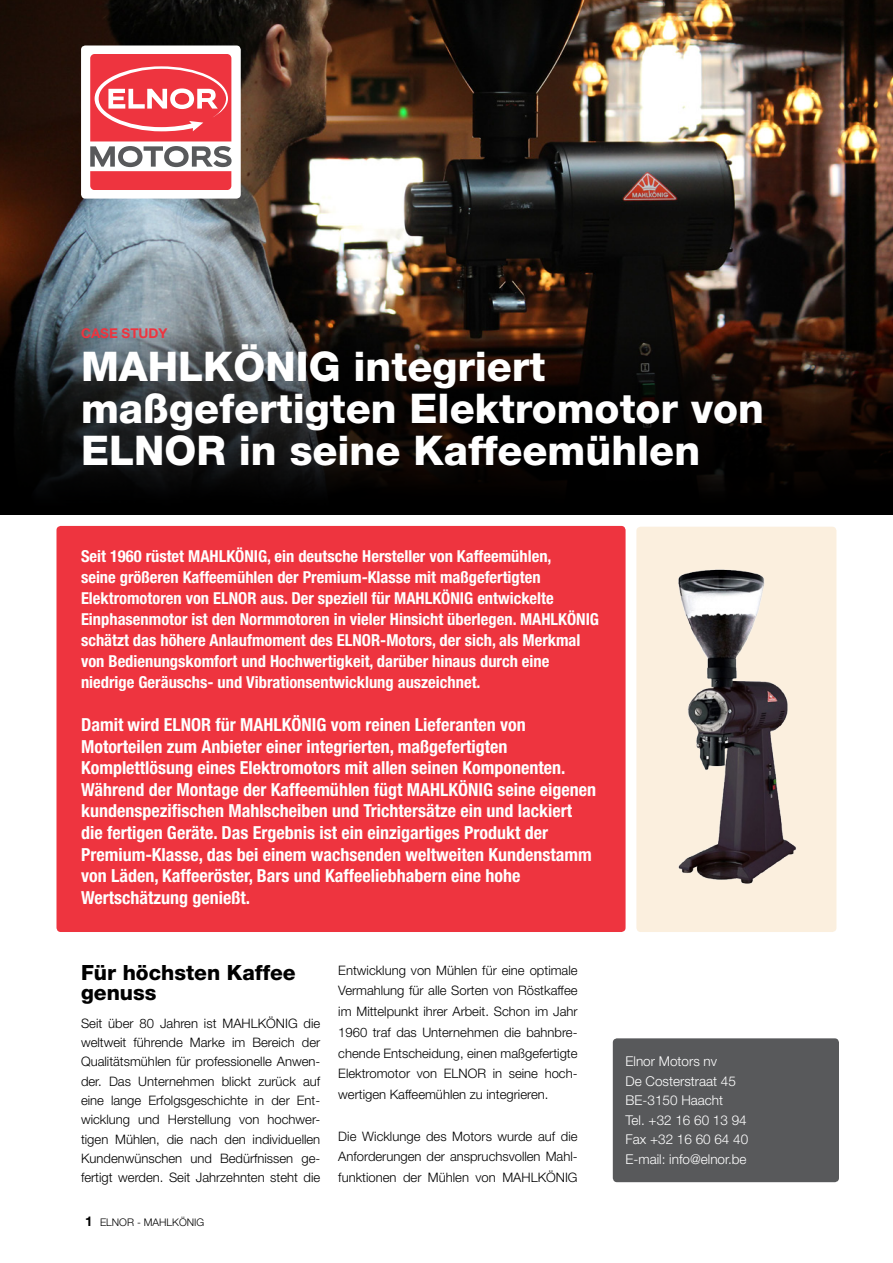
<style>
.page{position:relative;width:893px;height:1263px;background:#fff}
.page>*{position:absolute;margin:0;border:0;box-sizing:border-box;transform-origin:0 0}
.t1{font:800 40.95px/42px "Helvetica Neue LT Std";color:#fff}
.t2{font:800 21px/19.8px "Helvetica Neue LT Std";color:#000}
.t3{font:700 condensed 18px/21.6px "Helvetica Neue LT Std";color:#fff}
.t4{font:700 condensed 16.5px/21px "Helvetica Neue LT Std";color:#fff}
.t5{font:300 13.5px/19.5px "Helvetica Neue LT Std";color:#fff}
.t6{font:700 13.5px "Helvetica Neue LT Std";color:#ee343f}
.t7{font:300 13.05px/19.4px "Helvetica Neue LT Std";color:#000;text-align:justify}
.t8{font:300 10.5px "Helvetica Neue LT Std";color:#000}
.s1{font-weight:700;font-size:13.5px}
</style>
<div class="page">
<div style="left:636px;top:527px;width:200px;height:405px;background:#fbefde;border-radius:4px"></div>
<img style="left:636px;top:563px;width:160px;height:338px">
<div style="left:57px;top:526px;width:569px;height:406px;background:#ee343f;border-radius:4px"></div>
<img style="left:0;top:0;width:893px;height:329px">
<div style="left:81px;top:45px;width:160px;height:154px;background:#fff;border-radius:4px"></div>
<svg style="left:90px;top:54px;width:142px;height:136px"></svg>
<svg style="left:0;top:329px;width:893px;height:185px;background:#151210"></svg>
<div style="left:613px;top:1038px;width:226px;height:144px;background:#58595b;border-radius:4px"></div>
<p class="t6" style="left:81px;top:325px;width:88px">CASE STUDY</p>
<h1 class="t1" style="left:81px;top:345px;width:684px">MAHLKÖNIG integriert maßgefertigten Elektromotor von<br>ELNOR in seine Kaffeemühlen</h1>
<p class="t4" style="left:81px;top:546px;width:520px">Seit 1960 rüstet MAHLKÖNIG, ein deutsche Hersteller von Kaffeemühlen,<br>seine größeren Kaffeemühlen der Premium-Klasse mit maßgefertigten Elektromotoren von ELNOR aus. Der speziell für MAHLKÖNIG entwickelte Einphasenmotor ist den Normmotoren in vieler Hinsicht überlegen. MAHLKÖNIG schätzt das höhere Anlaufmoment des ELNOR-Motors, der sich, als Merkmal von Bedienungskomfort und Hochwertigkeit, darüber hinaus durch eine niedrige Geräuschs- und Vibrationsentwicklung auszeichnet.</p>
<p class="t3" style="left:81px;top:713px;width:517px">Damit wird ELNOR für MAHLKÖNIG vom reinen Lieferanten von Motorteilen zum Anbieter einer integrierten, maßgefertigten Komplettlösung eines Elektromotors mit allen seinen Komponenten.<br>Während der Montage der Kaffeemühlen fügt MAHLKÖNIG seine eigenen kundenspezifischen Mahlscheiben und Trichtersätze ein und lackiert die fertigen Geräte. Das Ergebnis ist ein einzigartiges Produkt der Premium-Klasse, das bei einem wachsenden weltweiten Kundenstamm von Läden, Kaffeeröster, Bars und Kaffeeliebhabern eine hohe Wertschätzung genießt.</p>
<h2 class="t2" style="left:81px;top:963px;width:216px">Für höchsten Kaffee genuss</h2>
<p class="t7" style="left:81px;top:1013px;width:241px">Seit über 80 Jahren ist MAHLKÖNIG die weltweit führende Marke im Bereich der Qualitätsmühlen für professionelle Anwen&shy;der. Das Unternehmen blickt zurück auf eine lange Erfolgsgeschichte in der Ent&shy;wicklung und Herstellung von hochwer&shy;tigen Mühlen, die nach den individuellen Kundenwünschen und Bedürfnissen ge&shy;fertigt werden. Seit Jahrzehnten steht die</p>
<p class="t8" style="left:85px;top:1216px;width:121px"><span class="s1">1</span> ELNOR - MAHLKÖNIG</p>
<p class="t7" style="left:338px;top:959px;width:241px;line-height:20.7px">Entwicklung von Mühlen für eine optimale Vermahlung für alle Sorten von Röstkaffee im Mittelpunkt ihrer Arbeit. Schon im Jahr 1960 traf das Unternehmen die bahnbre&shy;chende Entscheidung, einen maßgefertigte Elektromotor von ELNOR in seine hoch&shy;wertigen Kaffeemühlen zu integrieren.</p>
<p class="t7" style="left:338px;top:1125px;width:241px;line-height:20.7px">Die Wicklunge des Motors wurde auf die Anforderungen der anspruchsvollen Mahl&shy;funktionen der Mühlen von MAHLKÖNIG</p>
<p class="t5" style="left:626px;top:1051px;width:124px">Elnor Motors nv<br>De Costerstraat 45<br>BE-3150 Haacht<br>Tel. +32 16 60 13 94<br>Fax +32 16 60 64 40<br>E-mail: info@elnor.be</p>
</div>
